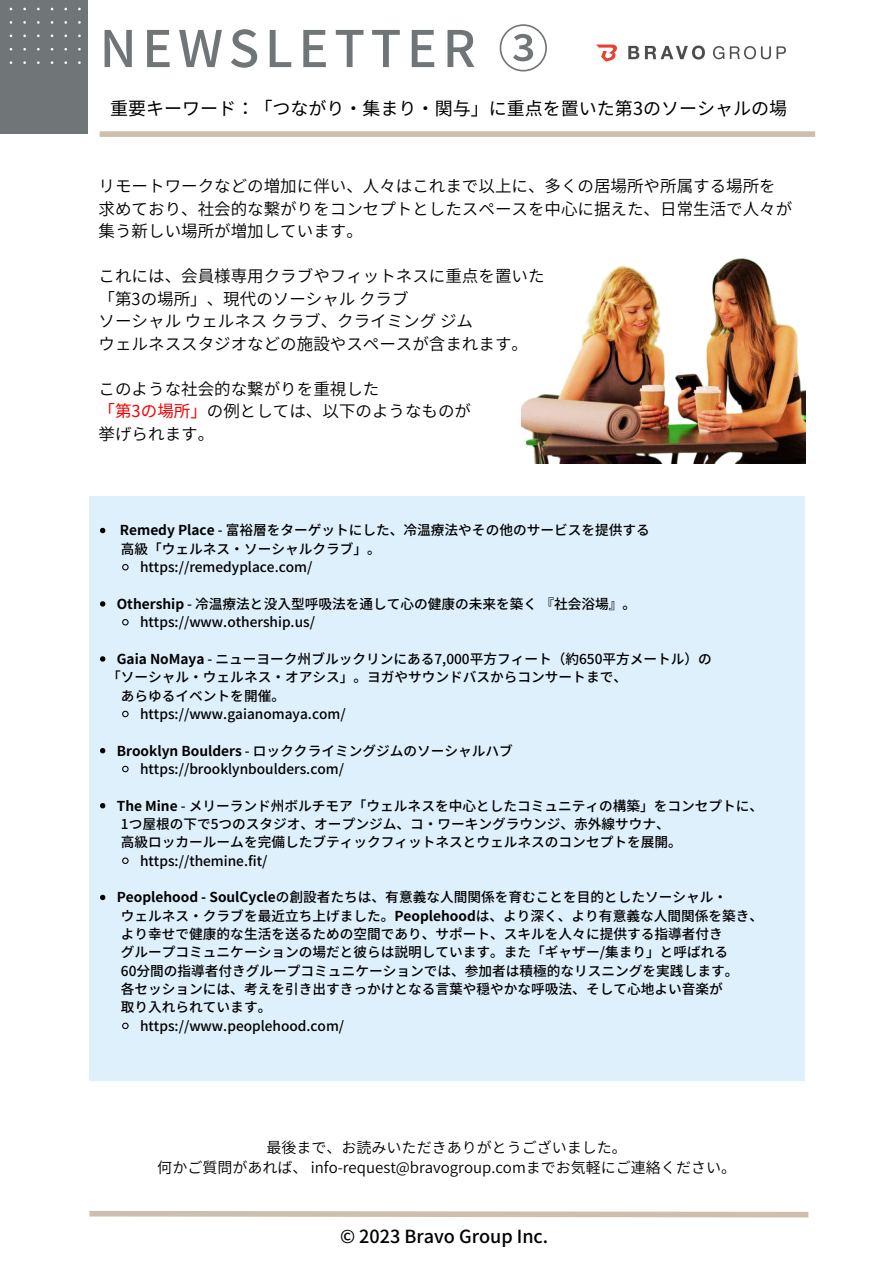
<style>
.page{position:relative;width:894px;height:1264px;background:#fff}
.page>*{position:absolute;margin:0;border:0;box-sizing:border-box;transform-origin:0 0}
.t1{font:500 50.4px "Noto Sans JP";letter-spacing:.11em;color:#707577}
.t2{font:18px "Noto Sans JP";color:#000}
.t3{font:500 18px "Noto Sans JP";color:#000}
.t4{font:600 16.5px/22.5px "Noto Sans JP";color:#000}
.t5{font:600 15px/20.2px "Noto Sans JP";color:#000;text-align:center}
.t6{font:500 13.65px/18.3px "Noto Sans JP";color:#000}
.s1{font-weight:400;color:#f60000}
.s2{font-weight:700}
</style>
<div class="page">
<div style="left:100px;top:131px;width:715px;height:6px;background:#cebead"></div>
<div style="left:89px;top:495px;width:715px;height:585px;background:#dff0fd"></div>
<div style="left:0;top:0;width:88px;height:134px;background:#707577"></div>
<svg style="left:89px;top:1210px;width:720px;height:8px"></svg>
<svg style="left:9px;top:7px;width:72px;height:57px"></svg>
<img style="left:596px;top:44px;width:190px;height:18px">
<svg style="left:100px;top:528px;width:5px;height:5px"></svg>
<svg style="left:122px;top:564px;width:7px;height:7px"></svg>
<svg style="left:100px;top:601px;width:5px;height:5px"></svg>
<svg style="left:122px;top:619px;width:7px;height:7px"></svg>
<svg style="left:100px;top:656px;width:5px;height:5px"></svg>
<svg style="left:122px;top:710px;width:7px;height:8px"></svg>
<svg style="left:100px;top:748px;width:5px;height:5px"></svg>
<svg style="left:122px;top:765px;width:7px;height:8px"></svg>
<svg style="left:100px;top:803px;width:5px;height:5px"></svg>
<svg style="left:122px;top:857px;width:7px;height:7px"></svg>
<svg style="left:100px;top:894px;width:5px;height:6px"></svg>
<svg style="left:122px;top:1022px;width:7px;height:7px"></svg>
<img style="left:521px;top:258px;width:283px;height:205px">
<h1 class="t1" style="left:100px;top:9px;width:450px">NEWSLETTER ③</h1>
<h2 class="t2" style="left:110px;top:94px;width:678px">重要キーワード：「つながり・集まり・関与」に重点を置いた第3のソーシャルの場</h2>
<p class="t4" style="left:99px;top:174px;width:695px">リモートワークなどの増加に伴い、人々はこれまで以上に、多くの居場所や所属する場所を求めており、社会的な繋がりをコンセプトとしたスペースを中心に据えた、日常生活で人々が集う新しい場所が増加しています。</p>
<p class="t4" style="left:99px;top:264px;width:447px">これには、会員様専用クラブやフィットネスに重点を置いた「第3の場所」、現代のソーシャルクラブ<br>ソーシャルウェルネスクラブ、クライミングジム<br>ウェルネススタジオなどの施設やスペースが含まれます。</p>
<p class="t4" style="left:99px;top:376px;width:374px">このような社会的な繋がりを重視した<br><span class="s1">「第3の場所」</span>の例としては、以下のようなものが挙げられます。</p>
<p class="t6" style="left:120px;top:520px;width:531px"><span class="s2">Remedy Place</span> - 富裕層をターゲットにした、冷温療法やその他のサービスを提供する</p>
<p class="t6" style="left:140px;top:557px;width:174px">https://remedyplace.com/</p>
<p class="t6" style="left:140px;top:594px;width:497px;text-indent:-23px"><span class="s2">Othership</span> - 冷温療法と没入型呼吸法を通して心の健康の未来を築く『社会浴場』。https://www.othership.us/</p>
<p class="t6" style="left:117px;top:649px;width:596px"><span class="s2">Gaia NoMaya</span> - ニューヨーク州ブルックリンにある7,000平方フィート（約650平方メートル）の</p>
<p class="t6" style="left:121px;top:539px;width:261px">高級「ウェルネス・ソーシャルクラブ」。</p>
<p class="t6" style="left:121px;top:667px;width:507px;text-indent:-14px">「ソーシャル・ウェルネス・オアシス」。ヨガやサウンドバスからコンサートまで、あらゆるイベントを開催。</p>
<p class="t6" style="left:140px;top:704px;width:207px">https://www.gaianomaya.com/</p>
<p class="t6" style="left:140px;top:740px;width:374px;text-indent:-23px"><span class="s2">Brooklyn Boulders</span> - ロッククライミングジムのソーシャルハブhttps://brooklynboulders.com/</p>
<p class="t6" style="left:117px;top:795px;width:648px"><span class="s2">The Mine</span> - メリーランド州ボルチモア「ウェルネスを中心としたコミュニティの構築」をコンセプトに、</p>
<p class="t6" style="left:121px;top:814px;width:562px">1つ屋根の下で5つのスタジオ、オープンジム、コ・ワーキングラウンジ、赤外線サウナ、高級ロッカールームを完備したブティックフィットネスとウェルネスのコンセプトを展開。</p>
<p class="t6" style="left:140px;top:850px;width:129px">https://themine.fit/</p>
<p class="t6" style="left:117px;top:887px;width:612px"><span class="s2">Peoplehood - SoulCycle</span>の創設者たちは、有意義な人間関係を育むことを目的としたソーシャル・</p>
<p class="t6" style="left:121px;top:905px;width:643px">ウェルネス・クラブを最近立ち上げました。<span class="s2">Peoplehood</span>は、より深く、より有意義な人間関係を築き、より幸せで健康的な生活を送るための空間であり、サポート、スキルを人々に提供する指導者付き<br>グループコミュニケーションの場だと彼らは説明しています。また「ギャザー/集まり」と呼ばれる<br>60分間の指導者付きグループコミュニケーションでは、参加者は積極的なリスニングを実践します。<br>各セッションには、考えを引き出すきっかけとなる言葉や穏やかな呼吸法、そして心地よい音楽が<br>取り入れられています。</p>
<p class="t6" style="left:140px;top:1015px;width:206px">https://www.peoplehood.com/</p>
<p class="t5" style="left:157px;top:1136px;width:580px">最後まで、お読みいただきありがとうございました。<br>何かご質問があれば、 info-request@bravogroup.comまでお気軽にご連絡ください。</p>
<h2 class="t3" style="left:340px;top:1221px;width:210px">© 2023 Bravo Group Inc.</h2>
</div>
